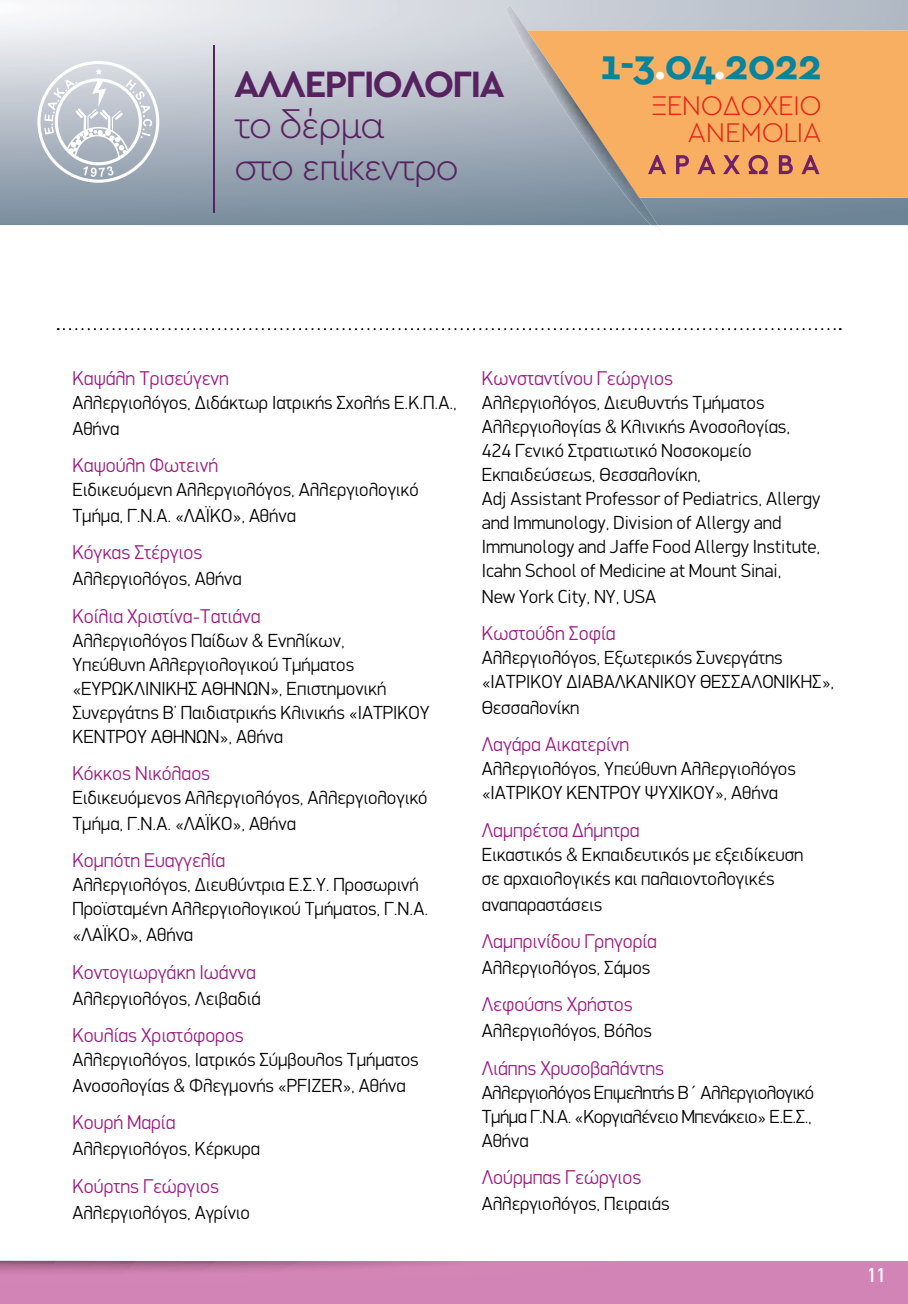
<style>
.page{position:relative;width:908px;height:1304px;background:#fff}
.page>*{position:absolute;margin:0;border:0;box-sizing:border-box;transform-origin:0 0}
.t1{font:700 42.4px "Cera GR";color:#08849d}
.t2{font:300 38.4px/41.6px "Cera GR";letter-spacing:-.05em;color:#572260}
.t3{font:700 38.4px "Cera GR";letter-spacing:-.05em;color:#572260}
.t4{font:300 28.4px/27px "Cera GR";letter-spacing:-.025em;color:#e42318;text-align:right}
.t5{font:300 20px "PF Din Display";color:#9b1a81}
.t6{font:500 20px "PF Din Text";color:#fff}
.t7{font:300 19px/24px "PF Din Display";color:#000}
.s1{color:#fff}
.s2{font-family:"PF Din Text"}
</style>
<div class="page">
<div style="left:0;top:1261px;width:907px;height:43px;background:#d384b6"></div>
<svg style="left:0;top:0;width:907px;height:225px;background:#b2bbc5"></svg>
<div style="left:657px;top:30px;width:250px;height:168px;background:#f8af61"></div>
<svg style="left:657px;top:154px;width:10px;height:22px"></svg>
<svg style="left:674px;top:154px;width:67px;height:22px"></svg>
<svg style="left:747px;top:154px;width:21px;height:21px"></svg>
<svg style="left:777px;top:154px;width:16px;height:21px"></svg>
<svg style="left:799px;top:154px;width:21px;height:22px"></svg>
<svg style="left:37px;top:61px;width:122px;height:122px"></svg>
<svg style="left:650px;top:225px;width:14px;height:1px"></svg>
<img style="left:505px;top:5px;width:152px;height:220px">
<svg style="left:582px;top:113px;width:57px;height:85px;background:#bb9f80"></svg>
<hr style="left:213px;top:45px;width:2px;height:167px;background:#572260">
<svg style="left:58px;top:328px;width:782px;height:2px"></svg>
<h2 class="t3" style="left:234px;top:62px;width:272px">ΑΛΛΕΡΓΙΟΛΟΓΙΑ</h2>
<h2 class="t2" style="left:234px;top:105px;width:226px">το δέρµα<br>στο επίκεντρο</h2>
<h1 class="t1" style="left:599px;top:39px;width:224px;rotate:1deg">1-3<span class="s1">.</span>04<span class="s1">.</span>2022</h1>
<h3 class="t4" style="left:651px;top:92px;width:171px">ΞΕΝΟ∆ΟΧΕΙΟ<br>ANEMOLIA</h3>
<p class="t5" style="left:72px;top:366px;width:158px">Καψάλη Τρισεύγενη</p>
<p class="t7" style="left:72px;top:389px;width:386px;line-height:26px">Αλλεργιολόγος, Διδάκτωρ Ιατρικής Σχολής Ε.Κ.Π.Α.,<br>Αθήνα</p>
<p class="t5" style="left:72px;top:453px;width:147px">Καψούλη Φωτεινή</p>
<p class="t7" style="left:72px;top:476px;width:347px;line-height:26px">Ειδικευόμενη Αλλεργιολόγος, Αλλεργιολογικό<br>Τμήμα, Γ.Ν.Α. «ΛΑΪΚΟ», Αθήνα</p>
<p class="t5" style="left:72px;top:540px;width:131px">Κόγκας Στέργιος</p>
<p class="t7" style="left:72px;top:567px;width:171px">Αλλεργιολόγος, Αθήνα</p>
<p class="t5" style="left:72px;top:604px;width:190px">Κοίλια Χριστίνα-Τατιάνα</p>
<p class="t7" style="left:72px;top:628px;width:358px">Αλλεργιολόγος Παίδων <span class="s2">&amp;</span> Ενηλίκων,<br>Υπεύθυνη Αλλεργιολογικού Τμήματος «ΕΥΡΩΚΛΙΝΙΚΗΣ ΑΘΗΝΩΝ», Επιστημονική Συνεργάτης Β’ Παιδιατρικής Κλινικής «ΙΑΤΡΙΚΟΥ ΚΕΝΤΡΟΥ ΑΘΗΝΩΝ», Αθήνα</p>
<p class="t5" style="left:72px;top:761px;width:139px">Κόκκος Νικόλαος</p>
<p class="t7" style="left:72px;top:785px;width:356px;line-height:26px">Ειδικευόμενος Αλλεργιολόγος, Αλλεργιολογικό<br>Τμήμα, Γ.Ν.Α. «ΛΑΪΚΟ», Αθήνα</p>
<p class="t5" style="left:72px;top:848px;width:154px">Κομπότη Ευαγγελία</p>
<p class="t7" style="left:72px;top:873px;width:357px">Αλλεργιολόγος, Διευθύντρια Ε.Σ.Υ. Προσωρινή<br>Προϊσταμένη Αλλεργιολογικού Τμήματος, Γ.Ν.Α.</p>
<p class="t7" style="left:72px;top:923px;width:122px">«ΛΑΪΚΟ», Αθήνα</p>
<p class="t5" style="left:72px;top:960px;width:185px">Κοντογιωργάκη Ιωάννα</p>
<p class="t7" style="left:72px;top:986px;width:190px">Αλλεργιολόγος, Λειβαδιά</p>
<p class="t5" style="left:72px;top:1023px;width:173px">Κουλίας Χριστόφορος</p>
<p class="t7" style="left:72px;top:1047px;width:348px;line-height:26px">Αλλεργιολόγος, Ιατρικός Σύμβουλος Τμήματος<br>Ανοσολογίας <span class="s2">&amp;</span> Φλεγμονής «PFIZER», Αθήνα</p>
<p class="t5" style="left:72px;top:1110px;width:104px">Κουρή Μαρία</p>
<p class="t7" style="left:72px;top:1137px;width:189px">Αλλεργιολόγος, Κέρκυρα</p>
<p class="t5" style="left:72px;top:1174px;width:148px">Κούρτης Γεώργιος</p>
<p class="t7" style="left:72px;top:1200px;width:179px">Αλλεργιολόγος, Αγρίνιο</p>
<p class="t5" style="left:481px;top:366px;width:193px">Κωνσταντίνου Γεώργιος</p>
<p class="t7" style="left:481px;top:390px;width:340px">Αλλεργιολόγος, Διευθυντής Τμήματος Αλλεργιολογίας <span class="s2">&amp;</span> Κλινικής Ανοσολογίας, 424 Γενικό Στρατιωτικό Νοσοκομείο Εκπαιδεύσεως, Θεσσαλονίκη,<br>Adj Assistant Professor of Pediatrics, Allergy and Immunology, Division of Allergy and Immunology and Jaffe Food Allergy Institute, Icahn School of Medicine at Mount Sinai,</p>
<p class="t7" style="left:481px;top:584px;width:176px">New York City, NY, USA</p>
<p class="t5" style="left:481px;top:621px;width:135px">Κωστούδη Σοφία</p>
<p class="t7" style="left:481px;top:645px;width:354px">Αλλεργιολόγος, Εξωτερικός Συνεργάτης «ΙΑΤΡΙΚΟΥ ΔΙΑΒΑΛΚΑΝΙΚΟΥ ΘΕΣΣΑΛΟΝΙΚΗΣ»,</p>
<p class="t7" style="left:481px;top:695px;width:99px">Θεσσαλονίκη</p>
<p class="t5" style="left:481px;top:732px;width:149px">Λαγάρα Αικατερίνη</p>
<p class="t7" style="left:481px;top:757px;width:315px">Αλλεργιολόγος, Υπεύθυνη Αλλεργιολόγος «ΙΑΤΡΙΚΟΥ ΚΕΝΤΡΟΥ ΨΥΧΙΚΟΥ», Αθήνα</p>
<p class="t5" style="left:481px;top:818px;width:159px">Λαμπρέτσα Δήμητρα</p>
<p class="t7" style="left:481px;top:842px;width:323px">Εικαστικός <span class="s2">&amp;</span> Εκπαιδευτικός με εξειδίκευση σε αρχαιολογικές και παλαιοντολογικές</p>
<p class="t7" style="left:481px;top:892px;width:122px">αναπαραστάσεις</p>
<p class="t5" style="left:481px;top:929px;width:176px">Λαμπρινίδου Γρηγορία</p>
<p class="t7" style="left:481px;top:956px;width:170px">Αλλεργιολόγος, Σάμος</p>
<p class="t5" style="left:481px;top:992px;width:152px">Λεφούσης Χρήστος</p>
<p class="t7" style="left:481px;top:1019px;width:172px">Αλλεργιολόγος, Βόλος</p>
<p class="t5" style="left:481px;top:1056px;width:184px">Λιάπης Χρυσοβαλάντης</p>
<p class="t7" style="left:481px;top:1080px;width:334px;text-align:justify">Αλλεργιολόγος Επιμελητής Β΄ Αλλεργιολογικό Τμήμα Γ.Ν.Α. «Κοργιαλένειο Μπενάκειο» Ε.Ε.Σ., Αθήνα</p>
<p class="t5" style="left:481px;top:1165px;width:161px">Λούρμπας Γεώργιος</p>
<p class="t7" style="left:481px;top:1192px;width:189px">Αλλεργιολόγος, Πειραιάς</p>
<p class="t6" style="left:867px;top:1264px;width:20px">11</p>
</div>
